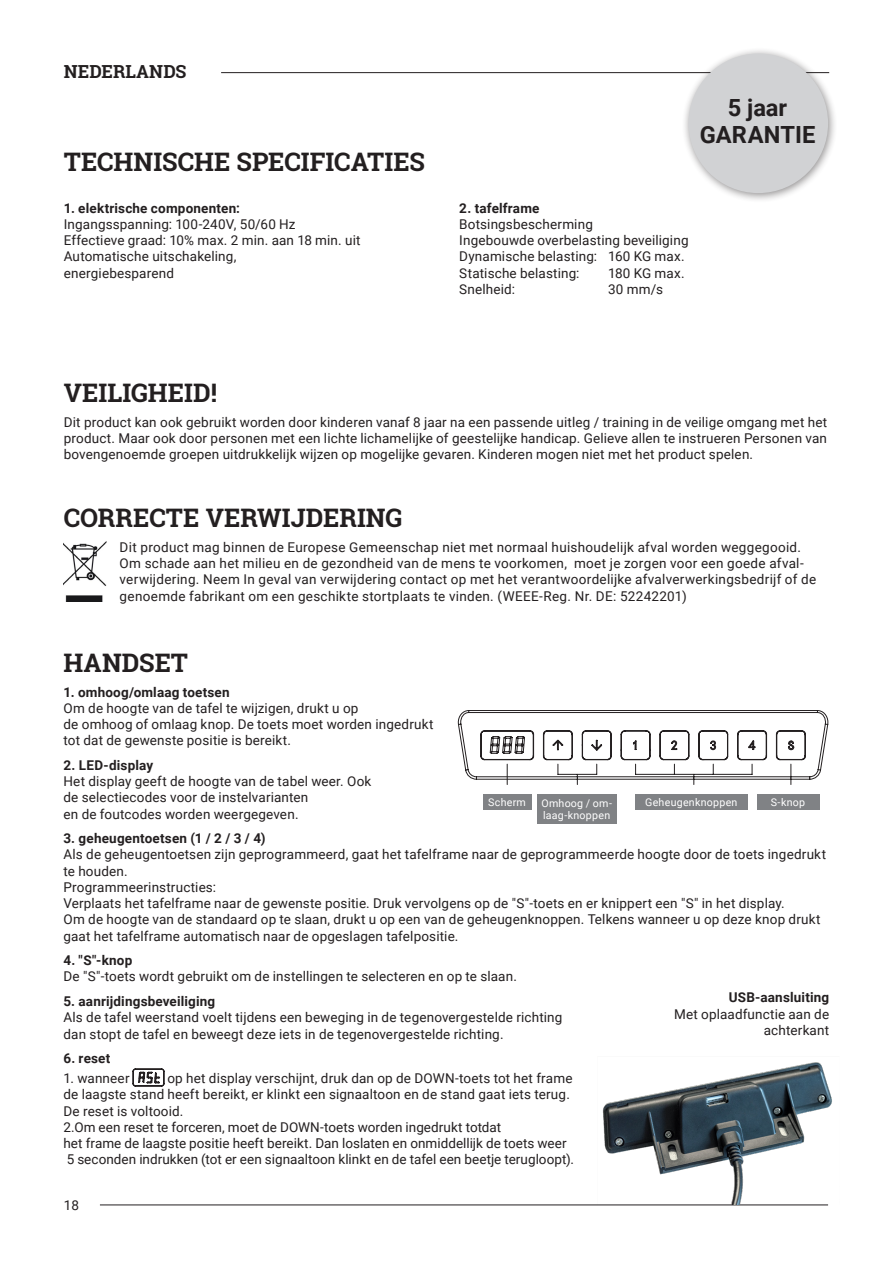
<style>
.page{position:relative;width:893px;height:1263px;background:#fff}
.page>*{position:absolute;margin:0;border:0;box-sizing:border-box;transform-origin:0 0}
.t1{font:700 25.5px "Roboto Slab";color:#231f20}
.t2{font:700 23.7px/26.1px "Roboto";color:#231f20;text-align:center}
.t3{font:700 18px "Roboto Slab";letter-spacing:.005em;color:#231f20}
.t4{font:13.5px/16.2px "Roboto";letter-spacing:.01em;color:#231f20}
.t5{font:700 13.5px "Roboto";letter-spacing:.01em;color:#231f20}
.t6{font:10.65px "Roboto";letter-spacing:.025em;color:#fff}
</style>
<div class="page">
<hr style="left:100px;top:1204px;width:728px;height:1px;background:#231f20">
<hr style="left:221px;top:72px;width:608px;height:1px;background:#231f20">
<svg style="left:133px;top:1069px;width:31px;height:17px"></svg>
<img style="left:597px;top:1062px;width:235px;height:143px">
<svg style="left:458px;top:710px;width:371px;height:75px"></svg>
<div style="left:483px;top:794px;width:48px;height:16px;background:#808285"></div>
<div style="left:757px;top:794px;width:62px;height:16px;background:#808285"></div>
<div style="left:635px;top:794px;width:113px;height:16px;background:#808285"></div>
<div style="left:537px;top:794px;width:80px;height:30px;background:#808285"></div>
<div style="left:682px;top:47px;width:156px;height:156px;background:#231f20;opacity:.5"></div>
<div style="left:688px;top:54px;width:140px;height:139px;background:#d1d2d4;border-radius:50%"></div>
<img style="left:64px;top:541px;width:43px;height:61px">
<h3 class="t3" style="left:64px;top:60px;width:124px">NEDERLANDS</h3>
<h1 class="t1" style="left:64px;top:145px;width:363px">TECHNISCHE SPECIFICATIES</h1>
<p class="t5" style="left:64px;top:199px;width:178px">1. elektrische componenten:</p>
<p class="t4" style="left:64px;top:216px;width:298px">Ingangsspanning: 100-240V, 50/60 Hz<br>Effectieve graad: 10% max. 2 min. aan 18 min. uit Automatische uitschakeling,<br>energiebesparend</p>
<h2 class="t2" style="left:700px;top:94px;width:117px">5 jaar<br>GARANTIE</h2>
<p class="t5" style="left:459px;top:199px;width:82px">2. tafelframe</p>
<p class="t4" style="left:459px;top:216px;width:231px">Botsingsbescherming<br>Ingebouwde overbelasting beveiliging<br>Dynamische belasting: 160 KG max.<br>Statische belasting:</p>
<p class="t4" style="left:608px;top:264px;width:78px">180 KG max.</p>
<p class="t4" style="left:459px;top:280px;width:57px">Snelheid:</p>
<p class="t4" style="left:608px;top:280px;width:56px">30 mm/s</p>
<h1 class="t1" style="left:64px;top:375px;width:155px">VEILIGHEID!</h1>
<p class="t4" style="left:64px;top:413px;width:765px;text-align:justify">Dit product kan ook gebruikt worden door kinderen vanaf 8 jaar na een passende uitleg / training in de veilige omgang met het product. Maar ook door personen met een lichte lichamelijke of geestelijke handicap. Gelieve allen te instrueren Personen van bovengenoemde groepen uitdrukkelijk wijzen op mogelijke gevaren. Kinderen mogen niet met het product spelen.</p>
<h1 class="t1" style="left:64px;top:500px;width:340px">CORRECTE VERWIJDERING</h1>
<p class="t4" style="left:120px;top:538px;width:698px">Dit product mag binnen de Europese Gemeenschap niet met normaal huishoudelijk afval worden weggegooid.<br>Om schade aan het milieu en de gezondheid van de mens te voorkomen, moet je zorgen voor een goede afval&shy;verwijdering. Neem In geval van verwijdering contact op met het verantwoordelijke afvalverwerkingsbedrijf of de genoemde fabrikant om een geschikte stortplaats te vinden. (WEEE-Reg. Nr. DE: 52242201)</p>
<h1 class="t1" style="left:64px;top:645px;width:126px">HANDSET</h1>
<p class="t5" style="left:64px;top:682px;width:168px">1. omhoog/omlaag toetsen</p>
<p class="t4" style="left:64px;top:699px;width:372px">Om de hoogte van de tafel te wijzigen, drukt u op<br>de omhoog of omlaag knop. De toets moet worden ingedrukt tot dat de gewenste positie is bereikt.</p>
<p class="t5" style="left:64px;top:756px;width:91px">2. LED-display</p>
<p class="t4" style="left:64px;top:773px;width:309px">Het display geeft de hoogte van de tabel weer. Ook de selectiecodes voor de instelvarianten<br>en de foutcodes worden weergegeven.</p>
<p class="t5" style="left:64px;top:829px;width:204px">3. geheugentoetsen (1 / 2 / 3 / 4)</p>
<p class="t4" style="left:64px;top:846px;width:764px">Als de geheugentoetsen zijn geprogrammeerd, gaat het tafelframe naar de geprogrammeerde hoogte door de toets ingedrukt te houden.<br>Programmeerinstructies:<br>Verplaats het tafelframe naar de gewenste positie. Druk vervolgens op de "S"-toets en er knippert een "S" in het display.<br>Om de hoogte van de standaard op te slaan, drukt u op een van de geheugenknoppen. Telkens wanneer u op deze knop drukt gaat het tafelframe automatisch naar de opgeslagen tafelpositie.</p>
<p class="t5" style="left:64px;top:951px;width:70px">4. "S"-knop</p>
<p class="t4" style="left:64px;top:968px;width:455px">De "S"-toets wordt gebruikt om de instellingen te selecteren en op te slaan.</p>
<p class="t5" style="left:64px;top:992px;width:153px">5. aanrijdingsbeveiliging</p>
<p class="t4" style="left:64px;top:1009px;width:500px">Als de tafel weerstand voelt tijdens een beweging in de tegenovergestelde richting dan stopt de tafel en beweegt deze iets in de tegenovergestelde richting.</p>
<p class="t5" style="left:64px;top:1049px;width:48px">6. reset</p>
<p class="t4" style="left:64px;top:1070px;width:68px">1. wanneer</p>
<p class="t6" style="left:488px;top:795px;width:39px">Scherm</p>
<p class="t6" style="left:541px;top:795px;width:72px">Omhoog / om-</p>
<p class="t6" style="left:645px;top:795px;width:94px">Geheugenknoppen</p>
<p class="t6" style="left:771px;top:795px;width:36px">S-knop</p>
<p class="t6" style="left:543px;top:808px;width:69px">laag-knoppen</p>
<p class="t5" style="left:729px;top:988px;width:102px">USB-aansluiting</p>
<p class="t4" style="left:674px;top:1005px;width:157px;text-align:right">Met oplaadfunctie aan de achterkant</p>
<p class="t4" style="left:64px;top:1070px;width:512px;text-indent:104px">op het display verschijnt, druk dan op de DOWN-toets tot het frame de laagste stand heeft bereikt, er klinkt een signaaltoon en de stand gaat iets terug.<br>De reset is voltooid.<br>2.Om een reset te forceren, moet de DOWN-toets worden ingedrukt totdat<br>het frame de laagste positie heeft bereikt. Dan loslaten en onmiddellijk de toets weer 5 seconden indrukken (tot er een signaaltoon klinkt en de tafel een beetje terugloopt).</p>
<p class="t4" style="left:64px;top:1196px;width:17px">18</p>
</div>
